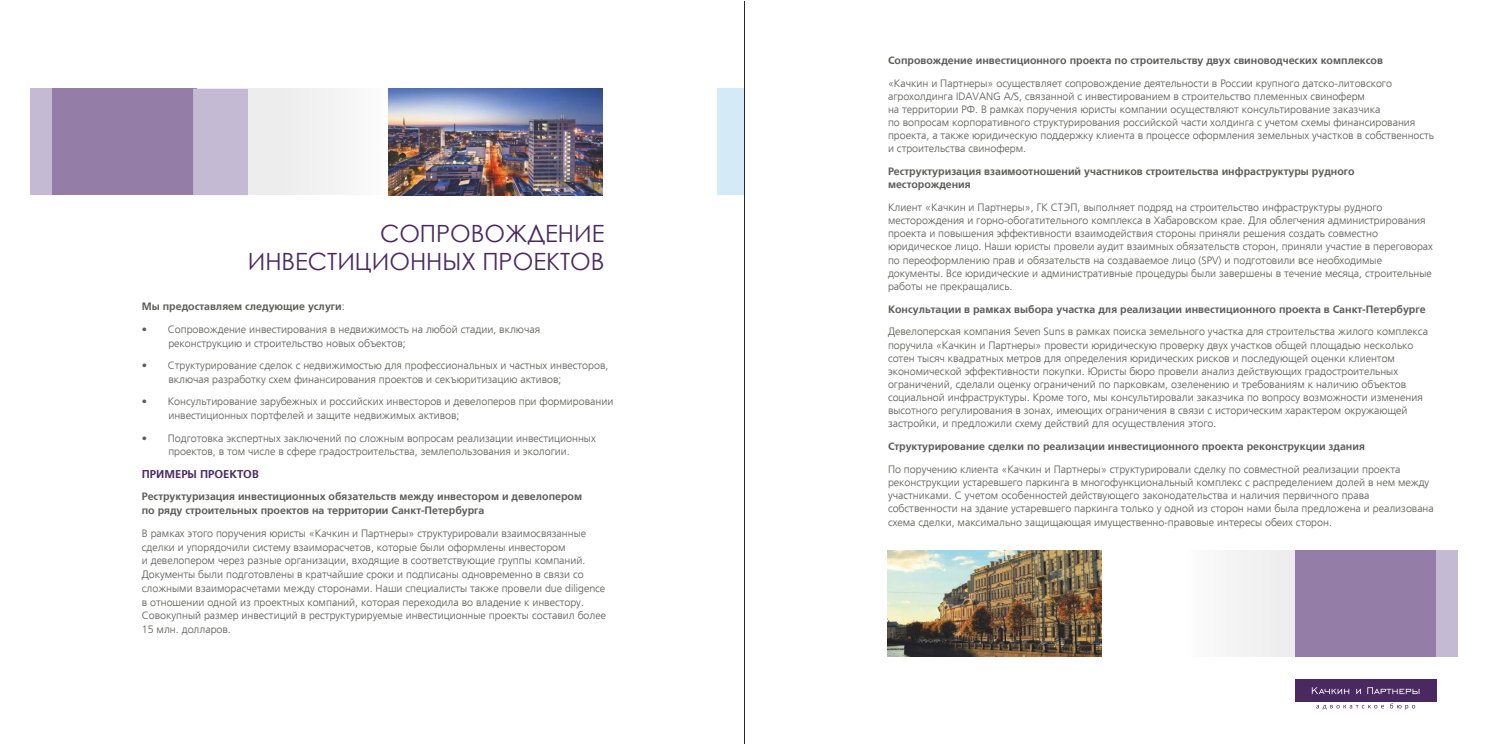
<style>
.page{position:relative;width:1489px;height:745px;background:#fff}
.page>*{position:absolute;margin:0;border:0;box-sizing:border-box;transform-origin:0 0}
.t1{font:23.75px/28.2px "Century Gothic";color:#4a2961;text-align:right}
.t2{font:700 11.25px "Frutiger LTCYR";color:#4a2961}
.t3{font:300 10.62px/13.1px "Frutiger LTCYR";color:#5c5c59}
.t4{font:700 10.62px/13.1px "Frutiger LTCYR";color:#5c5c59}
.s1{font-weight:300}
</style>
<div class="page">
<div style="left:1185px;top:549px;width:110px;height:107px;background:#f3f3f3"></div>
<div style="left:1294px;top:549px;width:147px;height:107px;background:#947da6"></div>
<div style="left:1436px;top:549px;width:21px;height:107px;background:#c4bad4"></div>
<div style="left:1294px;top:679px;width:142px;height:22px;background:#4a2961"></div>
<svg style="left:1311px;top:687px;width:108px;height:6px"></svg>
<svg style="left:1316px;top:703px;width:98px;height:6px"></svg>
<img style="left:887px;top:550px;width:214px;height:106px">
<div style="left:47px;top:89px;width:150px;height:106px;background:#947da6"></div>
<div style="left:193px;top:89px;width:56px;height:106px;background:#c4bad4"></div>
<div style="left:30px;top:89px;width:21px;height:106px;background:#c4bad4"></div>
<div style="left:249px;top:89px;width:27px;height:106px;background:#ededed"></div>
<div style="left:276px;top:89px;width:112px;height:106px;background:#ededed"></div>
<div style="left:717px;top:89px;width:27px;height:106px;background:#d4ebf7"></div>
<img style="left:388px;top:89px;width:214px;height:106px">
<hr style="left:744px;top:1px;width:1px;height:742px;background:#292929">
<h1 class="t1" style="left:248px;top:221px;width:358px">СОПРОВОЖДЕНИЕ<br>ИНВЕСТИЦИОННЫХ ПРОЕКТОВ</h1>
<p class="t4" style="left:142px;top:301px;width:204px">Мы предоставляем следующие услуги<span class="s1">:</span></p>
<p class="t3" style="left:168px;top:323px;width:373px;line-height:13.8px;text-indent:-27px">• Сопровождение инвестирования в недвижимость на любой стадии, включая реконструкцию и строительство новых объектов;</p>
<p class="t3" style="left:168px;top:359px;width:441px;line-height:13.8px;text-indent:-27px">• Структурирование сделок с недвижимостью для профессиональных и частных инвесторов, включая разработку схем финансирования проектов и секъюритизацию активов;</p>
<p class="t3" style="left:168px;top:395px;width:446px;line-height:13.8px;text-indent:-27px">• Консультирование зарубежных и российских инвесторов и девелоперов при формировании инвестиционных портфелей и защите недвижимых активов;</p>
<p class="t3" style="left:142px;top:431px;width:455px;line-height:13.8px;text-align:center">• Подготовка экспертных заключений по сложным вопросам реализации инвестиционных проектов, в том числе в сфере градостроительства, землепользования и экологии.</p>
<p class="t4" style="left:142px;top:490px;width:442px;line-height:13.8px">Реструктуризация инвестиционных обязательств между инвестором и девелопером по ряду строительных проектов на территории Санкт-Петербурга</p>
<p class="t3" style="left:142px;top:526px;width:466px;line-height:13.8px">В рамках этого поручения юристы «Качкин и Партнеры» структурировали взаимосвязанные сделки и упорядочили систему взаиморасчетов, которые были оформлены инвестором<br>и девелопером через разные организации, входящие в соответствующие группы компаний.<br>Документы были подготовлены в кратчайшие сроки и подписаны одновременно в связи со сложными взаиморасчетами между сторонами. Наши специалисты также провели due diligence в отношении одной из проектных компаний, которая переходила во владение к инвестору.<br>Совокупный размер инвестиций в реструктурируемые инвестиционные проекты составил более 15 млн. долларов.</p>
<p class="t2" style="left:142px;top:469px;width:119px">ПРИМЕРЫ ПРОЕКТОВ</p>
<p class="t4" style="left:888px;top:54px;width:496px">Сопровождение инвестиционного проекта по строительству двух свиноводческих комплексов</p>
<p class="t3" style="left:888px;top:77px;width:547px">«Качкин и Партнеры» осуществляет сопровождение деятельности в России крупного датско-литовского агрохолдинга IDAVANG A/S, связанной с инвестированием в строительство племенных свиноферм<br>на территории РФ. В рамках поручения юристы компании осуществляют консультирование заказчика<br>по вопросам корпоративного структурирования российской части холдинга с учетом схемы финансирования проекта, а также юридическую поддержку клиента в процессе оформления земельных участков в собственность и строительства свиноферм.</p>
<p class="t4" style="left:888px;top:166px;width:468px">Реструктуризация взаимоотношений участников строительства инфраструктуры рудного месторождения</p>
<p class="t3" style="left:888px;top:201px;width:546px">Клиент «Качкин и Партнеры», ГК СТЭП, выполняет подряд на строительство инфраструктуры рудного месторождения и горно-обогатительного комплекса в Хабаровском крае. Для облегчения администрирования проекта и повышения эффективности взаимодействия стороны приняли решения создать совместно юридическое лицо. Наши юристы провели аудит взаимных обязательств сторон, приняли участие в переговорах по переоформлению прав и обязательств на создаваемое лицо (SPV) и подготовили все необходимые документы. Все юридические и административные процедуры были завершены в течение месяца, строительные работы не прекращались.</p>
<p class="t4" style="left:888px;top:303px;width:539px">Консультации в рамках выбора участка для реализации инвестиционного проекта в Санкт-Петербурге</p>
<p class="t3" style="left:888px;top:326px;width:541px">Девелоперская компания Seven Suns в рамках поиска земельного участка для строительства жилого комплекса поручила «Качкин и Партнеры» провести юридическую проверку двух участков общей площадью несколько сотен тысяч квадратных метров для определения юридических рисков и последующей оценки клиентом экономической эффективности покупки. Юристы бюро провели анализ действующих градостроительных ограничений, сделали оценку ограничений по парковкам, озеленению и требованиям к наличию объектов социальной инфраструктуры. Кроме того, мы консультировали заказчика по вопросу возможности изменения высотного регулирования в зонах, имеющих ограничения в связи с историческим характером окружающей застройки, и предложили схему действий для осуществления этого.</p>
<p class="t4" style="left:888px;top:440px;width:478px">Структурирование сделки по реализации инвестиционного проекта реконструкции здания</p>
<p class="t3" style="left:888px;top:463px;width:547px">По поручению клиента «Качкин и Партнеры» структурировали сделку по совместной реализации проекта реконструкции устаревшего паркинга в многофункциональный комплекс с распределением долей в нем между участниками. С учетом особенностей действующего законодательства и наличия первичного права собственности на здание устаревшего паркинга только у одной из сторон нами была предложена и реализована схема сделки, максимально защищающая имущественно-правовые интересы обеих сторон.</p>
</div>
